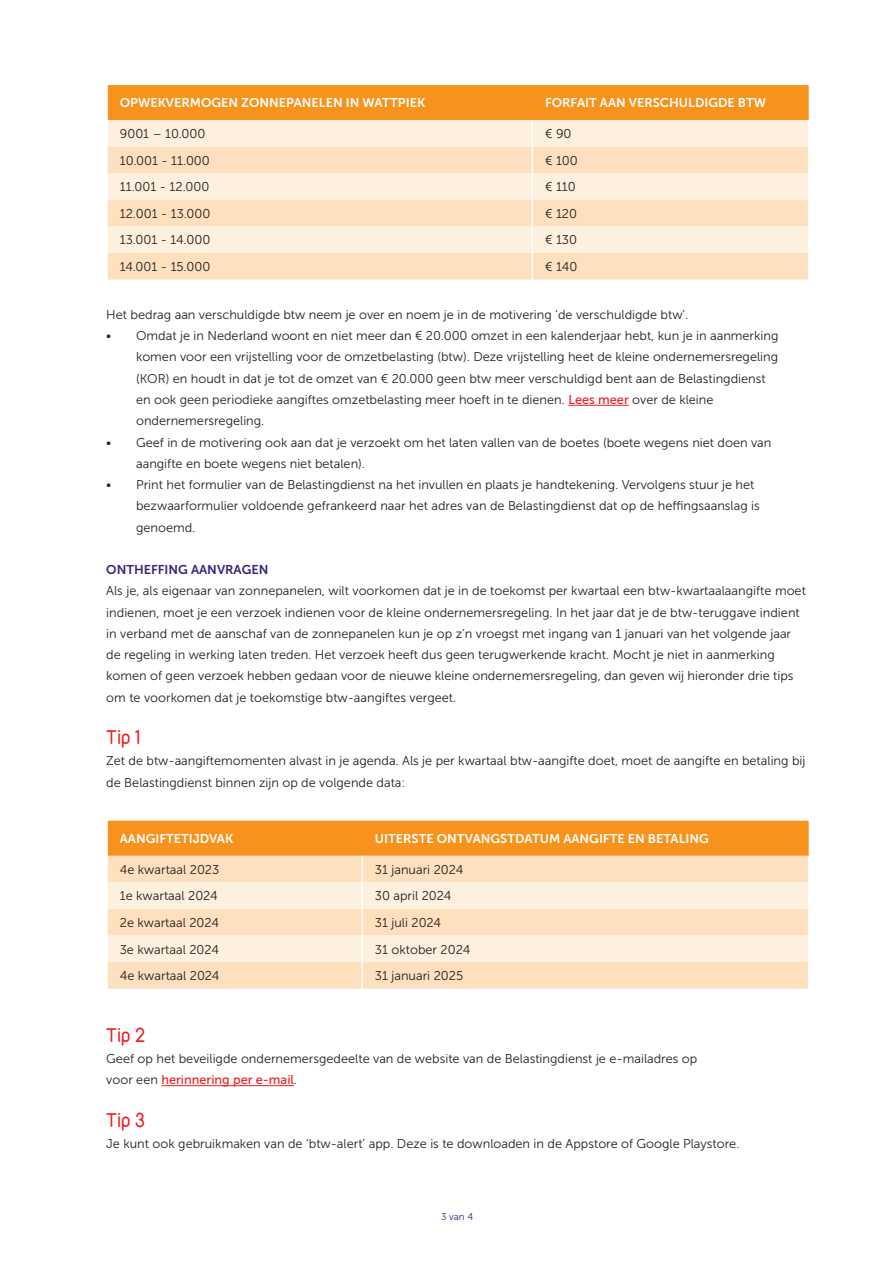
<style>
.page{position:relative;width:893px;height:1263px;background:#fff}
.page>*{position:absolute;margin:0;border:0;box-sizing:border-box;transform-origin:0 0}
.Kop{font:21px "VEH";color:#ee1d23}
.Broodtekst{font:12.75px/21.3px "Museo Sans 300";color:#231f20}
.Tabel_-_Bodytekst{font:12.75px "Museo Sans 300";color:#231f20}
.Tabel_-_Koptekst{font:12.75px "Museo Sans 700";color:#fff}
.Subkop{font:12.75px "Museo Sans 700";color:#3a227b}
.t1{font:9.75px "Museo Sans 300";color:#3a227b}
.s1{font-family:"Museo Sans 500";color:#ee1d23}
</style>
<div class="page">
<hr style="left:568px;top:405px;width:61px;height:1px;background:#ee1d23">
<hr style="left:161px;top:1085px;width:133px;height:1px;background:#ee1d23">
<svg style="left:107px;top:85px;width:702px;height:195px;background:#fcd8af"></svg>
<svg style="left:107px;top:821px;width:702px;height:168px;background:#fcd5a8"></svg>
<p class="Tabel_-_Koptekst" style="left:120px;top:96px;width:307px">OPWEKVERMOGEN ZONNEPANELEN IN WATTPIEK</p>
<p class="Tabel_-_Koptekst" style="left:545px;top:96px;width:223px">FORFAIT AAN VERSCHULDIGDE BTW</p>
<p class="Tabel_-_Bodytekst" style="left:120px;top:127px;width:87px">9001 – 10.000</p>
<p class="Tabel_-_Bodytekst" style="left:545px;top:127px;width:28px">€ 90</p>
<p class="Tabel_-_Bodytekst" style="left:120px;top:153px;width:92px">10.001 - 11.000</p>
<p class="Tabel_-_Bodytekst" style="left:545px;top:153px;width:34px">€ 100</p>
<p class="Tabel_-_Bodytekst" style="left:120px;top:180px;width:91px">11.001 - 12.000</p>
<p class="Tabel_-_Bodytekst" style="left:545px;top:180px;width:32px">€ 110</p>
<p class="Tabel_-_Bodytekst" style="left:120px;top:207px;width:92px">12.001 - 13.000</p>
<p class="Tabel_-_Bodytekst" style="left:545px;top:207px;width:34px">€ 120</p>
<p class="Tabel_-_Bodytekst" style="left:120px;top:233px;width:92px">13.001 - 14.000</p>
<p class="Tabel_-_Bodytekst" style="left:545px;top:233px;width:34px">€ 130</p>
<p class="Tabel_-_Bodytekst" style="left:120px;top:260px;width:92px">14.001 - 15.000</p>
<p class="Tabel_-_Bodytekst" style="left:545px;top:260px;width:34px">€ 140</p>
<p class="Broodtekst" style="left:106px;top:304px;width:584px">Het bedrag aan verschuldigde btw neem je over en noem je in de motivering ‘de verschuldigde btw’.</p>
<p class="Broodtekst" style="left:136px;top:325px;width:644px;text-indent:-30px">• Omdat je in Nederland woont en niet meer dan € 20.000 omzet in een kalenderjaar hebt, kun je in aanmerking komen voor een vrijstelling voor de omzetbelasting (btw). Deze vrijstelling heet de kleine ondernemersregeling (KOR) en houdt in dat je tot de omzet van € 20.000 geen btw meer verschuldigd bent aan de Belastingdienst en ook geen periodieke aangiftes omzetbelasting meer hoeft in te dienen. <span class="s1">Lees meer</span> over de kleine ondernemersregeling.</p>
<p class="Broodtekst" style="left:136px;top:432px;width:637px;text-indent:-30px">• Geef in de motivering ook aan dat je verzoekt om het laten vallen van de boetes (boete wegens niet doen van aangifte en boete wegens niet betalen).</p>
<p class="Broodtekst" style="left:136px;top:474px;width:625px;text-indent:-30px">• Print het formulier van de Belastingdienst na het invullen en plaats je handtekening. Vervolgens stuur je het bezwaarformulier voldoende gefrankeerd naar het adres van de Belastingdienst dat op de heffingsaanslag is genoemd.</p>
<p class="Subkop" style="left:106px;top:563px;width:164px">ONTHEFFING AANVRAGEN</p>
<p class="Broodtekst" style="left:106px;top:580px;width:701px">Als je, als eigenaar van zonnepanelen, wilt voorkomen dat je in de toekomst per kwartaal een btw-kwartaalaangifte moet indienen, moet je een verzoek indienen voor de kleine ondernemersregeling. In het jaar dat je de btw-teruggave indient in verband met de aanschaf van de zonnepanelen kun je op z’n vroegst met ingang van 1 januari van het volgende jaar de regeling in werking laten treden. Het verzoek heeft dus geen terugwerkende kracht. Mocht je niet in aanmerking komen of geen verzoek hebben gedaan voor de nieuwe kleine ondernemersregeling, dan geven wij hieronder drie tips om te voorkomen dat je toekomstige btw-aangiftes vergeet.</p>
<p class="Kop" style="left:106px;top:726px;width:36px">Tip 1</p>
<p class="Broodtekst" style="left:106px;top:750px;width:701px">Zet de btw-aangiftemomenten alvast in je agenda. Als je per kwartaal btw-aangifte doet, moet de aangifte en betaling bij de Belastingdienst binnen zijn op de volgende data:</p>
<p class="Tabel_-_Koptekst" style="left:120px;top:831px;width:115px">AANGIFTETIJDVAK</p>
<p class="Tabel_-_Koptekst" style="left:375px;top:831px;width:335px">UITERSTE ONTVANGSTDATUM AANGIFTE EN BETALING</p>
<p class="Tabel_-_Bodytekst" style="left:120px;top:863px;width:101px">4e kwartaal 2023</p>
<p class="Tabel_-_Bodytekst" style="left:375px;top:863px;width:90px">31 januari 2024</p>
<p class="Tabel_-_Bodytekst" style="left:120px;top:889px;width:100px">1e kwartaal 2024</p>
<p class="Tabel_-_Bodytekst" style="left:375px;top:889px;width:78px">30 april 2024</p>
<p class="Tabel_-_Bodytekst" style="left:120px;top:916px;width:101px">2e kwartaal 2024</p>
<p class="Tabel_-_Bodytekst" style="left:375px;top:916px;width:68px">31 juli 2024</p>
<p class="Tabel_-_Bodytekst" style="left:120px;top:942px;width:101px">3e kwartaal 2024</p>
<p class="Tabel_-_Bodytekst" style="left:375px;top:942px;width:97px">31 oktober 2024</p>
<p class="Tabel_-_Bodytekst" style="left:120px;top:969px;width:101px">4e kwartaal 2024</p>
<p class="Tabel_-_Bodytekst" style="left:375px;top:969px;width:90px">31 januari 2025</p>
<p class="Kop" style="left:106px;top:1023px;width:41px">Tip 2</p>
<p class="Broodtekst" style="left:106px;top:1048px;width:593px">Geef op het beveiligde ondernemersgedeelte van de website van de Belastingdienst je e-mailadres op voor een <span class="s1">herinnering per e-mail</span>.</p>
<p class="Kop" style="left:106px;top:1108px;width:40px">Tip 3</p>
<p class="Broodtekst" style="left:106px;top:1133px;width:635px">Je kunt ook gebruikmaken van de ‘btw-alert’ app. Deze is te downloaden in de Appstore of Google Playstore.</p>
<p class="t1" style="left:441px;top:1212px;width:34px">3 van 4</p>
</div>
